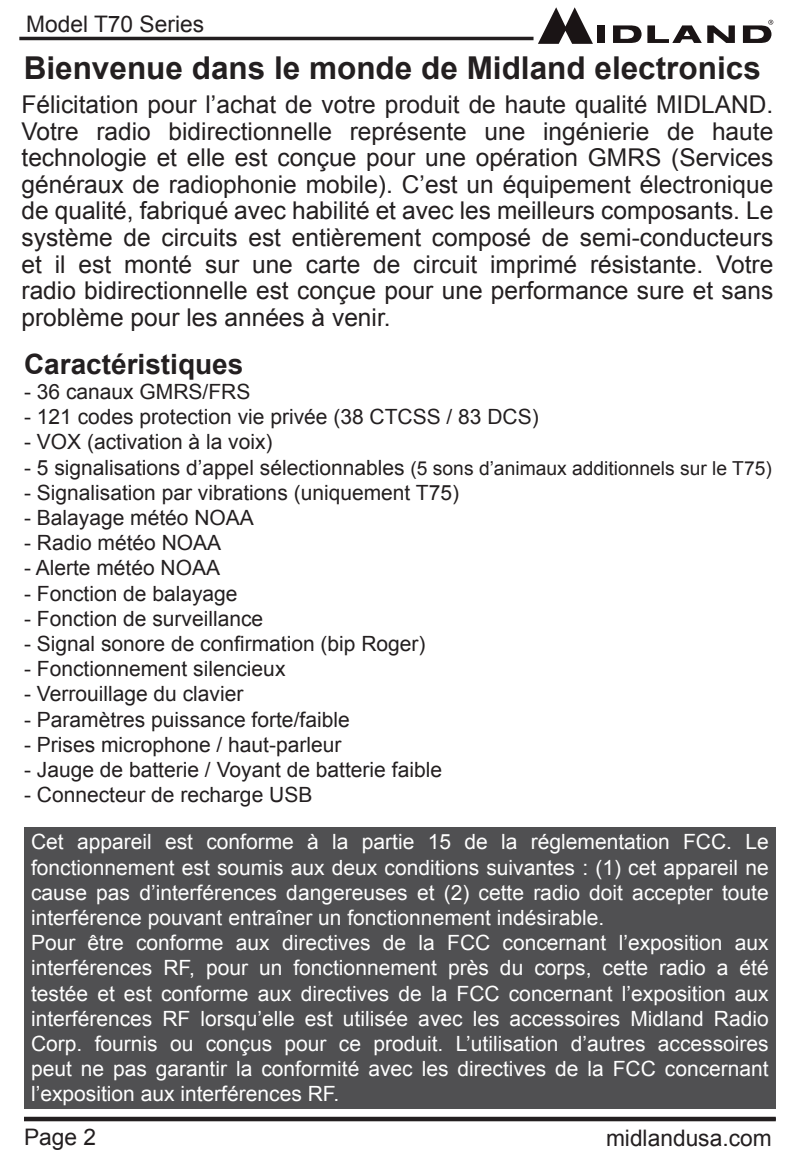
<style>
.page{position:relative;width:794px;height:1162px;background:#fff}
.page>*{position:absolute;margin:0;border:0;box-sizing:border-box;transform-origin:0 0}
.t1{font:700 31.5px "Arial";color:#231f20}
.t2{font:700 28px "Arial";color:#231f20}
.t3{font:24.5px/26.6px "Arial";color:#231f20;text-align:justify}
.t4{font:22.75px "Arial";color:#231f20}
.t5{font:21px/25.2px "Arial";color:#fff}
.t6{font:21px "Arial";color:#231f20}
.s1{font-size:19.25px}
</style>
<div class="page">
<div style="left:597px;top:25px;width:8px;height:18px;background:#1a1415"></div>
<svg style="left:647px;top:25px;width:88px;height:18px"></svg>
<svg style="left:613px;top:25px;width:28px;height:18px"></svg>
<svg style="left:743px;top:20px;width:30px;height:23px"></svg>
<svg style="left:538px;top:7px;width:55px;height:37px"></svg>
<hr style="left:19px;top:37px;width:514px;height:3px;background:#231f20">
<hr style="left:24px;top:1117px;width:752px;height:3px;background:#231f20">
<div style="left:24px;top:827px;width:752px;height:281px;background:#505052"></div>
<hr style="left:24px;top:1118px;width:752px;height:3px;background:#231f20">
<p class="t4" style="left:26px;top:9px;width:179px">Model T70 Series</p>
<h1 class="t1" style="left:24px;top:47px;width:738px">Bienvenue dans le monde de Midland electronics</h1>
<p class="t3" style="left:22px;top:91px;width:753px">Félicitation pour l’achat de votre produit de haute qualité MIDLAND.<br>Votre radio bidirectionnelle représente une ingénierie de haute technologie et elle est conçue pour une opération GMRS (Services généraux de radiophonie mobile). C’est un équipement électronique de qualité, fabriqué avec habilité et avec les meilleurs composants. Le système de circuits est entièrement composé de semi-conducteurs et il est monté sur une carte de circuit imprimé résistante. Votre radio bidirectionnelle est conçue pour une performance sure et sans problème pour les années à venir.</p>
<h2 class="t2" style="left:24px;top:345px;width:221px">Caractéristiques</h2>
<p class="t6" style="left:24px;top:378px;width:228px">- 36 canaux GMRS/FRS</p>
<p class="t6" style="left:24px;top:403px;width:516px">- 121 codes protection vie privée (38 CTCSS / 83 DCS)</p>
<p class="t6" style="left:24px;top:428px;width:250px">- VOX (activation à la voix)</p>
<p class="t6" style="left:24px;top:453px;width:749px">- 5 signalisations d’appel sélectionnables <span class="s1">(5 sons d’animaux additionnels sur le T75)</span></p>
<p class="t6" style="left:24px;top:478px;width:437px">- Signalisation par vibrations (uniquement T75)</p>
<p class="t6" style="left:24px;top:504px;width:231px">- Balayage météo NOAA</p>
<p class="t6" style="left:24px;top:529px;width:199px">- Radio météo NOAA</p>
<p class="t6" style="left:24px;top:554px;width:198px">- Alerte météo NOAA</p>
<p class="t6" style="left:24px;top:579px;width:215px">- Fonction de balayage</p>
<p class="t6" style="left:24px;top:604px;width:241px">- Fonction de surveillance</p>
<p class="t6" style="left:24px;top:630px;width:403px">- Signal sonore de confirmation (bip Roger)</p>
<p class="t6" style="left:24px;top:655px;width:263px">- Fonctionnement silencieux</p>
<p class="t6" style="left:24px;top:680px;width:221px">- Verrouillage du clavier</p>
<p class="t6" style="left:24px;top:705px;width:327px">- Paramètres puissance forte/faible</p>
<p class="t6" style="left:24px;top:730px;width:319px">- Prises microphone / haut-parleur</p>
<p class="t6" style="left:24px;top:756px;width:419px">- Jauge de batterie / Voyant de batterie faible</p>
<p class="t6" style="left:24px;top:781px;width:290px">- Connecteur de recharge USB</p>
<p class="t5" style="left:31px;top:829px;width:739px">Cet appareil est conforme à la partie 15 de la réglementation FCC. Le fonctionnement est soumis aux deux conditions suivantes : (1) cet appareil ne cause pas d’interférences dangereuses et (2) cette radio doit accepter toute interférence pouvant entraîner un fonctionnement indésirable.<br>Pour être conforme aux directives de la FCC concernant l’exposition aux interférences RF, pour un fonctionnement près du corps, cette radio a été testée et est conforme aux directives de la FCC concernant l’exposition aux interférences RF lorsqu’elle est utilisée avec les accessoires Midland Radio Corp. fournis ou conçus pour ce produit. L’utilisation d’autres accessoires peut ne pas garantir la conformité avec les directives de la FCC concernant l’exposition aux interférences RF.</p>
<p class="t4" style="left:24px;top:1122px;width:74px">Page 2</p>
<p class="t4" style="left:606px;top:1122px;width:167px">midlandusa.com</p>
</div>
